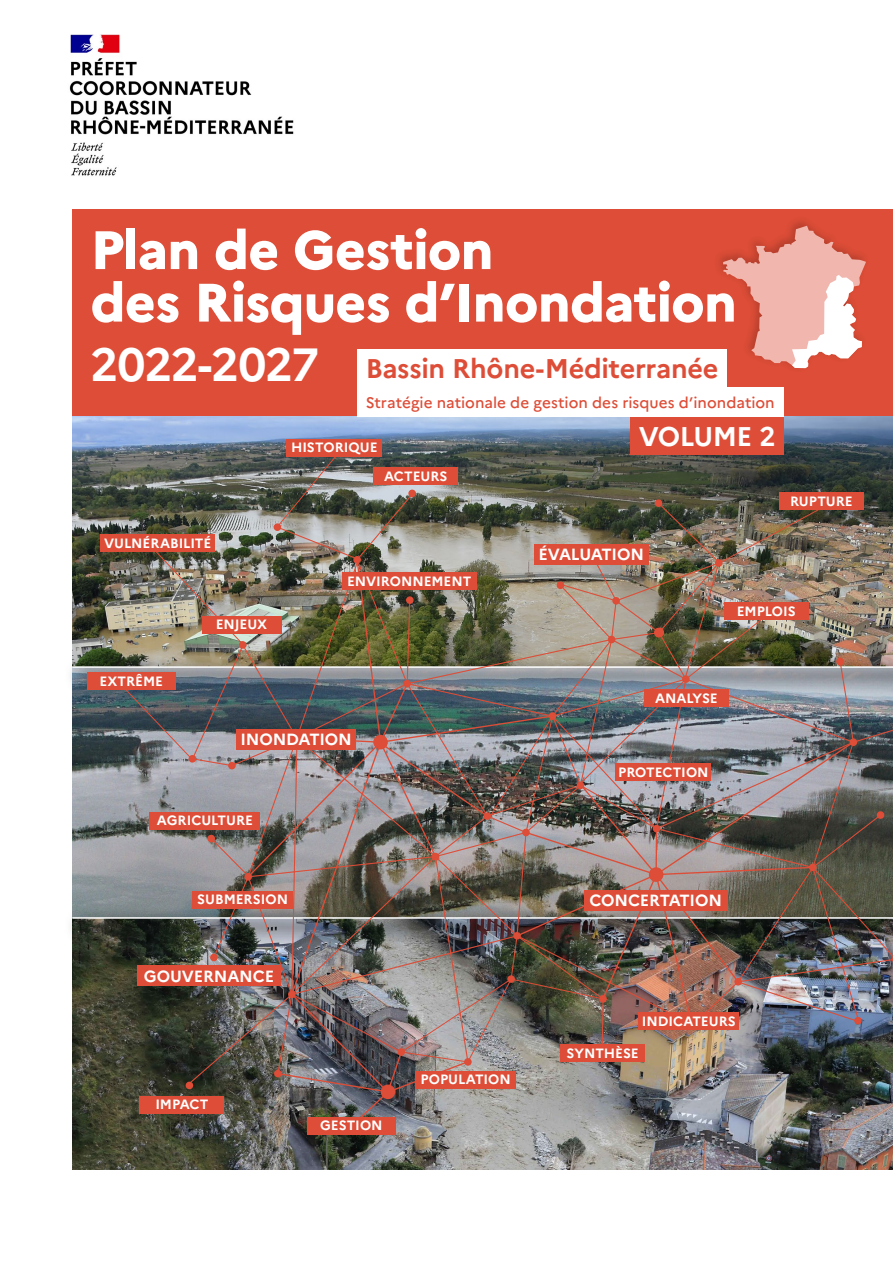
<style>
.page{position:relative;width:893px;height:1263px;background:#fff}
.page>*{position:absolute;margin:0;border:0;box-sizing:border-box;transform-origin:0 0}
.t1{font:800 54px/52.5px "Marianne";letter-spacing:-.015em;color:#fff}
.t2{font:700 46.5px "Marianne";letter-spacing:-.025em;color:#fff}
.t3{font:700 27px "Marianne";letter-spacing:-.01em;color:#dd4d37}
.t4{font:700 27px "Marianne";letter-spacing:-.025em;color:#fff}
.t5{font:700 16.2px "Marianne";letter-spacing:-.01em;color:#fff}
.t6{font:500 15.3px "Marianne";color:#dd4d37}
.t7{font:700 13.5px "Marianne";color:#fff}
</style>
<div class="page">
<div style="left:72px;top:209px;width:821px;height:208px;background:#dd4d37"></div>
<img style="left:69px;top:34px;width:225px;height:142px">
<img style="left:72px;top:417px;width:821px;height:240px">
<svg style="left:72px;top:695px;width:116px;height:213px;background:#84898e"></svg>
<img style="left:72px;top:946px;width:821px;height:223px">
<div style="left:64px;top:657px;width:829px;height:38px;background:#000;opacity:.75"></div>
<hr style="left:72px;top:666px;width:821px;height:2px;background:#fff">
<div style="left:64px;top:908px;width:829px;height:38px;background:#000;opacity:.75"></div>
<hr style="left:72px;top:917px;width:821px;height:2px;background:#fff">
<img style="left:188px;top:492px;width:705px;height:592px">
<div style="left:189px;top:755px;width:7px;height:8px;border:1px solid #dd4d37;border-radius:50%"></div>
<div style="left:239px;top:641px;width:8px;height:8px;border:1px solid #dd4d37;border-radius:50%"></div>
<div style="left:229px;top:762px;width:6px;height:7px;background:#dd4d37;border-radius:50%"></div>
<div style="left:228px;top:762px;width:8px;height:7px;border:1px solid #dd4d37;border-radius:50%"></div>
<div style="left:274px;top:1070px;width:8px;height:7px;border:1px solid #dd4d37;border-radius:50%"></div>
<div style="left:877px;top:812px;width:7px;height:6px;background:#dd4d37;border-radius:50%"></div>
<div style="left:877px;top:811px;width:7px;height:8px;border:1px solid #dd4d37;border-radius:50%"></div>
<svg style="left:523px;top:829px;width:6px;height:5px"></svg>
<div style="left:522px;top:829px;width:8px;height:7px;border:1px solid #dd4d37;border-radius:50%"></div>
<img style="left:683px;top:614px;width:85px;height:68px">
<div style="left:682px;top:675px;width:8px;height:8px;border:1px solid #dd4d37;border-radius:50%"></div>
<div style="left:549px;top:713px;width:7px;height:6px;background:#dd4d37;border-radius:50%"></div>
<div style="left:549px;top:712px;width:7px;height:8px;border:1px solid #dd4d37;border-radius:50%"></div>
<div style="left:653px;top:825px;width:7px;height:7px;background:#dd4d37;border-radius:50%"></div>
<div style="left:653px;top:825px;width:7px;height:7px;border:1px solid #dd4d37;border-radius:50%"></div>
<div style="left:577px;top:782px;width:7px;height:6px;background:#dd4d37;border-radius:50%"></div>
<div style="left:577px;top:782px;width:7px;height:7px;border:1px solid #dd4d37;border-radius:50%"></div>
<div style="left:432px;top:853px;width:7px;height:7px;background:#dd4d37;border-radius:50%"></div>
<div style="left:432px;top:853px;width:7px;height:7px;border:1px solid #dd4d37;border-radius:50%"></div>
<svg style="left:485px;top:814px;width:4px;height:4px"></svg>
<div style="left:483px;top:812px;width:8px;height:8px;border:1px solid #dd4d37;border-radius:50%"></div>
<div style="left:404px;top:680px;width:6px;height:7px;background:#dd4d37;border-radius:50%"></div>
<div style="left:403px;top:680px;width:8px;height:7px;border:1px solid #dd4d37;border-radius:50%"></div>
<svg style="left:614px;top:599px;width:4px;height:4px"></svg>
<div style="left:612px;top:597px;width:8px;height:8px;border:1px solid #dd4d37;border-radius:50%"></div>
<div style="left:655px;top:628px;width:8px;height:9px;background:#dd4d37;border-radius:50%"></div>
<div style="left:654px;top:627px;width:10px;height:11px;border:1px solid #dd4d37;border-radius:50%"></div>
<svg style="left:811px;top:865px;width:4px;height:4px"></svg>
<div style="left:809px;top:863px;width:8px;height:8px;border:1px solid #dd4d37;border-radius:50%"></div>
<svg style="left:354px;top:558px;width:6px;height:5px"></svg>
<div style="left:353px;top:556px;width:8px;height:7px;border:1px solid #dd4d37;border-radius:50%"></div>
<svg style="left:735px;top:980px;width:6px;height:5px"></svg>
<div style="left:734px;top:978px;width:8px;height:7px;border:1px solid #dd4d37;border-radius:50%"></div>
<svg style="left:850px;top:739px;width:5px;height:6px"></svg>
<div style="left:850px;top:738px;width:7px;height:8px;border:1px solid #dd4d37;border-radius:50%"></div>
<svg style="left:245px;top:875px;width:6px;height:5px"></svg>
<div style="left:244px;top:873px;width:8px;height:7px;border:1px solid #dd4d37;border-radius:50%"></div>
<div style="left:608px;top:636px;width:7px;height:7px;background:#dd4d37;border-radius:50%"></div>
<div style="left:608px;top:636px;width:7px;height:7px;border:1px solid #dd4d37;border-radius:50%"></div>
<div style="left:715px;top:559px;width:7px;height:8px;border:1px solid #dd4d37;border-radius:50%"></div>
<div style="left:855px;top:1017px;width:6px;height:7px;background:#dd4d37;border-radius:50%"></div>
<div style="left:854px;top:1017px;width:8px;height:7px;border:1px solid #dd4d37;border-radius:50%"></div>
<div style="left:837px;top:658px;width:6px;height:7px;background:#dd4d37;border-radius:50%"></div>
<div style="left:836px;top:658px;width:8px;height:7px;border:1px solid #dd4d37;border-radius:50%"></div>
<svg style="left:409px;top:490px;width:6px;height:5px"></svg>
<div style="left:408px;top:490px;width:8px;height:7px;border:1px solid #dd4d37;border-radius:50%"></div>
<svg style="left:408px;top:598px;width:4px;height:4px"></svg>
<div style="left:406px;top:596px;width:8px;height:8px;border:1px solid #dd4d37;border-radius:50%"></div>
<div style="left:274px;top:524px;width:7px;height:6px;background:#dd4d37;border-radius:50%"></div>
<div style="left:274px;top:523px;width:7px;height:8px;border:1px solid #dd4d37;border-radius:50%"></div>
<div style="left:374px;top:736px;width:13px;height:13px;background:#dd4d37;border-radius:50%"></div>
<div style="left:373px;top:735px;width:15px;height:14px;border:1px solid #dd4d37;border-radius:50%"></div>
<div style="left:649px;top:868px;width:14px;height:13px;background:#dd4d37;border-radius:50%"></div>
<div style="left:649px;top:867px;width:14px;height:15px;border:1px solid #dd4d37;border-radius:50%"></div>
<div style="left:186px;top:1082px;width:7px;height:6px;background:#dd4d37;border-radius:50%"></div>
<div style="left:186px;top:1082px;width:7px;height:7px;border:1px solid #dd4d37;border-radius:50%"></div>
<svg style="left:211px;top:954px;width:6px;height:5px"></svg>
<div style="left:210px;top:954px;width:8px;height:7px;border:1px solid #dd4d37;border-radius:50%"></div>
<div style="left:208px;top:835px;width:6px;height:7px;background:#dd4d37;border-radius:50%"></div>
<div style="left:207px;top:835px;width:8px;height:7px;border:1px solid #dd4d37;border-radius:50%"></div>
<div style="left:557px;top:582px;width:7px;height:6px;background:#dd4d37;border-radius:50%"></div>
<div style="left:557px;top:581px;width:7px;height:8px;border:1px solid #dd4d37;border-radius:50%"></div>
<div style="left:655px;top:500px;width:7px;height:6px;background:#dd4d37;border-radius:50%"></div>
<div style="left:655px;top:499px;width:7px;height:8px;border:1px solid #dd4d37;border-radius:50%"></div>
<img style="left:276px;top:873px;width:382px;height:254px">
<div style="left:599px;top:995px;width:8px;height:8px;border:1px solid #dd4d37;border-radius:50%"></div>
<svg style="left:125px;top:689px;width:70px;height:73px;background:#5e666d"></svg>
<img style="left:151px;top:546px;width:95px;height:102px">
<svg style="left:277px;top:449px;width:65px;height:78px;background:#6b6a62"></svg>
<img style="left:716px;top:507px;width:106px;height:59px">
<div style="left:415px;top:1071px;width:101px;height:17px;background:#dd4d37"></div>
<div style="left:100px;top:535px;width:115px;height:17px;background:#dd4d37"></div>
<div style="left:561px;top:1044px;width:84px;height:18px;background:#dd4d37"></div>
<div style="left:616px;top:764px;width:95px;height:17px;background:#dd4d37"></div>
<div style="left:779px;top:493px;width:84px;height:17px;background:#dd4d37"></div>
<div style="left:140px;top:1096px;width:84px;height:17px;background:#dd4d37"></div>
<div style="left:342px;top:572px;width:134px;height:18px;background:#dd4d37"></div>
<div style="left:584px;top:890px;width:144px;height:20px;background:#dd4d37"></div>
<div style="left:307px;top:1117px;width:88px;height:17px;background:#dd4d37"></div>
<div style="left:639px;top:1013px;width:100px;height:17px;background:#dd4d37"></div>
<div style="left:644px;top:690px;width:84px;height:17px;background:#dd4d37"></div>
<div style="left:87px;top:672px;width:88px;height:18px;background:#dd4d37"></div>
<div style="left:286px;top:439px;width:96px;height:17px;background:#dd4d37"></div>
<div style="left:374px;top:467px;width:84px;height:18px;background:#dd4d37"></div>
<div style="left:534px;top:544px;width:115px;height:20px;background:#dd4d37"></div>
<div style="left:202px;top:616px;width:79px;height:17px;background:#dd4d37"></div>
<div style="left:236px;top:729px;width:120px;height:21px;background:#dd4d37"></div>
<div style="left:724px;top:602px;width:84px;height:18px;background:#dd4d37"></div>
<div style="left:150px;top:812px;width:110px;height:17px;background:#dd4d37"></div>
<div style="left:192px;top:891px;width:101px;height:17px;background:#dd4d37"></div>
<div style="left:137px;top:966px;width:144px;height:20px;background:#dd4d37"></div>
<img style="left:710px;top:221px;width:100px;height:148px">
<svg style="left:723px;top:226px;width:143px;height:142px"></svg>
<div style="left:357px;top:350px;width:370px;height:37px;background:#fff"></div>
<div style="left:357px;top:387px;width:427px;height:30px;background:#fff"></div>
<div style="left:630px;top:417px;width:154px;height:37px;background:#dd4d37"></div>
<p class="t1" style="left:90px;top:224px;width:648px">Plan de Gestion<br>des Risques d’Inondation</p>
<p class="t2" style="left:90px;top:336px;width:230px">2022-2027</p>
<p class="t3" style="left:366px;top:352px;width:354px">Bassin Rhône-Méditerranée</p>
<p class="t6" style="left:366px;top:393px;width:410px">Stratégie nationale de gestion des risques d’inondation</p>
<p class="t4" style="left:639px;top:420px;width:138px">VOLUME 2</p>
<p class="t7" style="left:291px;top:439px;width:88px">HISTORIQUE</p>
<p class="t7" style="left:104px;top:535px;width:109px">VULNÉRABILITÉ</p>
<p class="t7" style="left:99px;top:673px;width:65px">EXTRÊME</p>
<p class="t7" style="left:216px;top:616px;width:53px">ENJEUX</p>
<p class="t7" style="left:384px;top:468px;width:65px">ACTEURS</p>
<p class="t7" style="left:347px;top:572px;width:126px">ENVIRONNEMENT</p>
<p class="t5" style="left:240px;top:730px;width:113px">INONDATION</p>
<p class="t7" style="left:157px;top:812px;width:98px">AGRICULTURE</p>
<p class="t7" style="left:197px;top:891px;width:92px">SUBMERSION</p>
<p class="t5" style="left:144px;top:966px;width:132px">GOUVERNANCE</p>
<p class="t7" style="left:155px;top:1096px;width:55px">IMPACT</p>
<p class="t7" style="left:320px;top:1117px;width:64px">GESTION</p>
<p class="t7" style="left:420px;top:1071px;width:92px">POPULATION</p>
<p class="t5" style="left:538px;top:544px;width:107px">ÉVALUATION</p>
<p class="t7" style="left:790px;top:493px;width:64px">RUPTURE</p>
<p class="t7" style="left:737px;top:603px;width:60px">EMPLOIS</p>
<p class="t7" style="left:655px;top:690px;width:64px">ANALYSE</p>
<p class="t7" style="left:618px;top:764px;width:92px">PROTECTION</p>
<p class="t5" style="left:589px;top:890px;width:134px">CONCERTATION</p>
<p class="t7" style="left:642px;top:1013px;width:95px">INDICATEURS</p>
<p class="t7" style="left:566px;top:1045px;width:74px">SYNTHÈSE</p>
</div>
